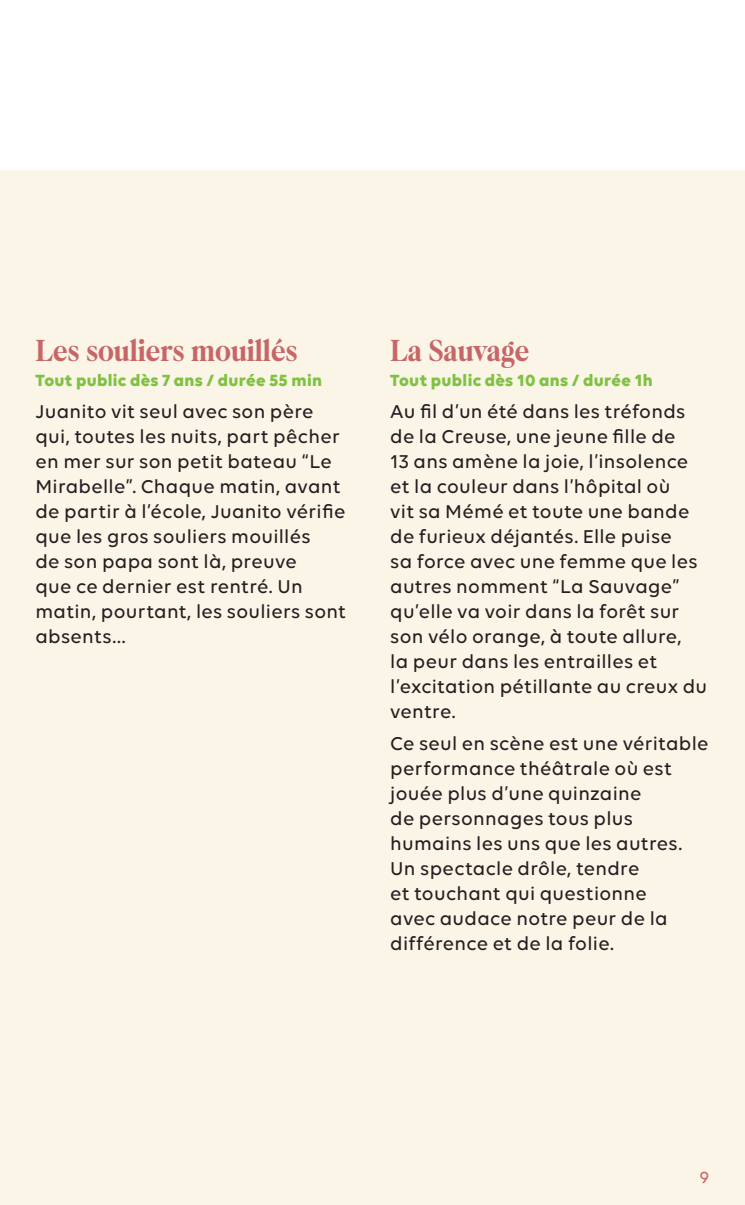
<style>
.page{position:relative;width:745px;height:1205px;background:#fff}
.page>*{position:absolute;margin:0;border:0;box-sizing:border-box;transform-origin:0 0}
.t1{font:condensed 32.5px "F37 Caslon Bold Text";color:#c76666}
.t2{font:500 20px/25px "Volte";letter-spacing:.015em;color:#231f20}
.t3{font:700 17.5px "Volte";letter-spacing:.02em;color:#7fc241}
.t4{font:500 17.5px "Volte";color:#c76666}
</style>
<div class="page">
<div style="left:0;top:170px;width:744px;height:1035px;background:#fbf5e8"></div>
<h1 class="t1" style="left:35px;top:332px;width:263px">Les souliers mouillés</h1>
<p class="t3" style="left:35px;top:370px;width:288px">Tout public dès 7 ans / durée 55 min</p>
<p class="t2" style="left:35px;top:398px;width:312px">Juanito vit seul avec son père qui, toutes les nuits, part pêcher en mer sur son petit bateau “Le<br>Mirabelle”. Chaque matin, avant de partir à l’école, Juanito vérifie que les gros souliers mouillés<br>de son papa sont là, preuve<br>que ce dernier est rentré. Un matin, pourtant, les souliers sont absents...</p>
<h1 class="t1" style="left:390px;top:332px;width:141px">La Sauvage</h1>
<p class="t3" style="left:390px;top:370px;width:264px">Tout public dès 10 ans / durée 1h</p>
<p class="t2" style="left:390px;top:398px;width:318px">Au fil d’un été dans les tréfonds de la Creuse, une jeune fille de<br>13 ans amène la joie, l’insolence et la couleur dans l’hôpital où<br>vit sa Mémé et toute une bande de furieux déjantés. Elle puise<br>sa force avec une femme que les autres nomment “La Sauvage” qu’elle va voir dans la forêt sur son vélo orange, à toute allure,<br>la peur dans les entrailles et l’excitation pétillante au creux du ventre.</p>
<p class="t2" style="left:390px;top:731px;width:319px">Ce seul en scène est une véritable performance théâtrale où est jouée plus d’une quinzaine<br>de personnages tous plus humains les uns que les autres.<br>Un spectacle drôle, tendre<br>et touchant qui questionne<br>avec audace notre peur de la différence et de la folie.</p>
<p class="t4" style="left:699px;top:1167px;width:11px">9</p>
</div>
